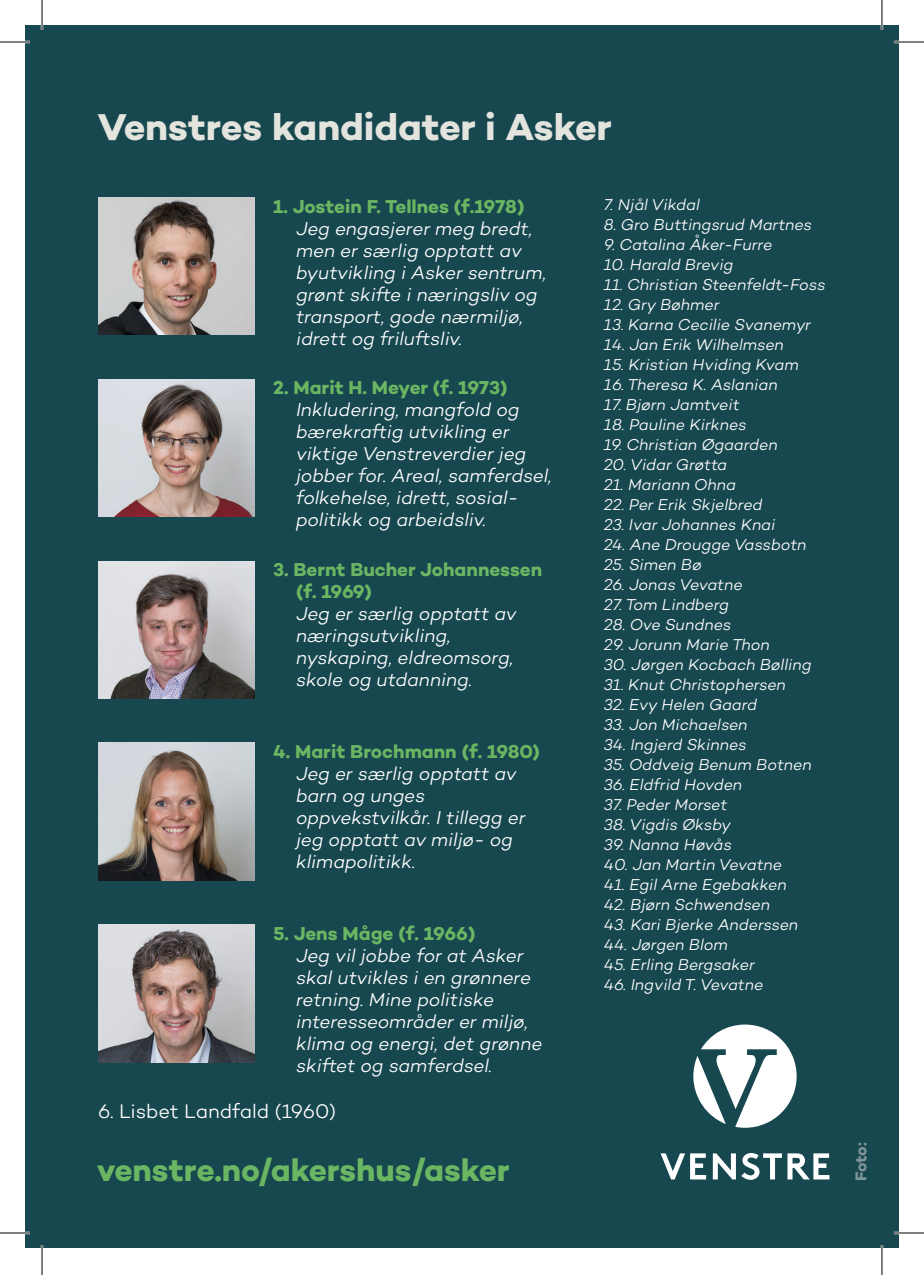
<style>
.page{position:relative;width:924px;height:1275px;background:#fff}
.page>*{position:absolute;margin:0;border:0;box-sizing:border-box;transform-origin:0 0}
.t1{font:700 38px "Campton";letter-spacing:-.005em;color:#e4e4de}
.t2{font:700 32px "Campton";letter-spacing:-.005em;color:#6bb662}
.t3{font:300 20px "Campton";color:#fff}
.t4{font:italic 300 19px/22px "Campton";letter-spacing:-.005em;color:#fff}
.t5{font:700 19px/22px "Campton";letter-spacing:-.005em;color:#6bb662}
.t6{font:italic 300 16px "Campton";color:#fff}
.t7{font:700 16px "Campton";color:#e4e4de}
</style>
<div class="page">
<div style="left:25px;top:25px;width:873px;height:1222px;background:#17474f"></div>
<img style="left:98px;top:197px;width:157px;height:138px">
<img style="left:98px;top:379px;width:157px;height:137px">
<img style="left:98px;top:561px;width:157px;height:137px">
<img style="left:98px;top:743px;width:157px;height:137px">
<img style="left:98px;top:924px;width:157px;height:138px">
<svg style="left:693px;top:1024px;width:103px;height:103px"></svg>
<svg style="left:660px;top:1153px;width:45px;height:26px"></svg>
<svg style="left:712px;top:1153px;width:23px;height:26px"></svg>
<svg style="left:741px;top:1153px;width:40px;height:26px"></svg>
<svg style="left:787px;top:1153px;width:42px;height:26px"></svg>
<hr style="left:0;top:41px;width:30px;height:2px;background:#fff">
<hr style="left:893px;top:41px;width:30px;height:2px;background:#fff">
<hr style="left:0;top:1231px;width:30px;height:3px;background:#fff">
<hr style="left:893px;top:1231px;width:30px;height:3px;background:#fff">
<hr style="left:41px;top:0;width:2px;height:30px;background:#fff">
<hr style="left:41px;top:1245px;width:2px;height:30px;background:#fff">
<hr style="left:880px;top:0;width:2px;height:30px;background:#fff">
<hr style="left:880px;top:1245px;width:2px;height:30px;background:#fff">
<hr style="left:0;top:42px;width:30px;height:1px;background:#000">
<hr style="left:893px;top:42px;width:30px;height:1px;background:#000">
<hr style="left:0;top:1232px;width:30px;height:1px;background:#000">
<hr style="left:893px;top:1232px;width:30px;height:1px;background:#000">
<hr style="left:42px;top:0;width:1px;height:30px;background:#000">
<hr style="left:42px;top:1245px;width:1px;height:30px;background:#000">
<hr style="left:881px;top:0;width:1px;height:30px;background:#000">
<hr style="left:881px;top:1245px;width:1px;height:30px;background:#000">
<h1 class="t1" style="left:97px;top:103px;width:516px">Venstres kandidater i Asker</h1>
<p class="t5" style="left:273px;top:195px;width:252px">1. Jostein F. Tellnes (f.1978)</p>
<p class="t4" style="left:296px;top:217px;width:252px">Jeg engasjerer meg bredt, men er særlig opptatt av byutvikling i Asker sentrum, grønt skifte i næringsliv og transport, gode nærmiljø, idrett og friluftsliv.</p>
<p class="t5" style="left:273px;top:377px;width:235px">2. Marit H. Meyer (f. 1973)</p>
<p class="t4" style="left:296px;top:399px;width:257px">Inkludering, mangfold og bærekraftig utvikling er viktige Venstreverdier jeg jobber for. Areal, samferdsel, folkehelse, idrett, sosial&shy;politikk og arbeidsliv.</p>
<p class="t5" style="left:296px;top:558px;width:247px;text-indent:-23px">3. Bernt Bucher Johannessen (f. 1969)</p>
<p class="t4" style="left:296px;top:602px;width:222px">Jeg er særlig opptatt av næringsutvikling, nyskaping, eldreomsorg, skole og utdanning.</p>
<p class="t5" style="left:273px;top:740px;width:268px">4. Marit Brochmann (f. 1980)</p>
<p class="t4" style="left:296px;top:762px;width:231px">Jeg er særlig opptatt av barn og unges oppvekstvilkår. I tillegg er jeg opptatt av miljø- og klimapolitikk.</p>
<p class="t5" style="left:273px;top:922px;width:203px">5. Jens Måge (f. 1966)</p>
<p class="t4" style="left:296px;top:944px;width:248px">Jeg vil jobbe for at Asker skal utvikles i en grønnere retning. Mine politiske interesseområder er miljø, klima og energi, det grønne skiftet og samferdsel.</p>
<p class="t3" style="left:98px;top:1099px;width:239px">6. Lisbet Landfald (1960)</p>
<h2 class="t2" style="left:97px;top:1149px;width:414px">venstre.no/akershus/asker</h2>
<p class="t6" style="left:603px;top:195px;width:97px">7. Njål Vikdal</p>
<p class="t6" style="left:603px;top:215px;width:209px">8. Gro Buttingsrud Martnes</p>
<p class="t6" style="left:603px;top:235px;width:170px">9. Catalina Åker-Furre</p>
<p class="t6" style="left:603px;top:255px;width:131px">10. Harald Brevig</p>
<p class="t6" style="left:603px;top:275px;width:223px">11. Christian Steenfeldt-Foss</p>
<p class="t6" style="left:603px;top:295px;width:117px">12. Gry Bøhmer</p>
<p class="t6" style="left:603px;top:315px;width:208px">13. Karna Cecilie Svanemyr</p>
<p class="t6" style="left:603px;top:335px;width:181px">14. Jan Erik Wilhelmsen</p>
<p class="t6" style="left:603px;top:355px;width:196px">15. Kristian Hviding Kvam</p>
<p class="t6" style="left:603px;top:375px;width:175px">16. Theresa K. Aslanian</p>
<p class="t6" style="left:603px;top:395px;width:137px">17. Bjørn Jamtveit</p>
<p class="t6" style="left:603px;top:415px;width:144px">18. Pauline Kirknes</p>
<p class="t6" style="left:603px;top:435px;width:175px">19. Christian Øgaarden</p>
<p class="t6" style="left:603px;top:455px;width:125px">20. Vidar Grøtta</p>
<p class="t6" style="left:603px;top:475px;width:133px">21. Mariann Ohna</p>
<p class="t6" style="left:603px;top:495px;width:160px">22. Per Erik Skjelbred</p>
<p class="t6" style="left:603px;top:515px;width:173px">23. Ivar Johannes Knai</p>
<p class="t6" style="left:603px;top:535px;width:204px">24. Ane Drougge Vassbotn</p>
<p class="t6" style="left:603px;top:555px;width:99px">25. Simen Bø</p>
<p class="t6" style="left:603px;top:575px;width:140px">26. Jonas Vevatne</p>
<p class="t6" style="left:603px;top:595px;width:127px">27. Tom Lindberg</p>
<p class="t6" style="left:603px;top:615px;width:129px">28. Ove Sundnes</p>
<p class="t6" style="left:603px;top:635px;width:167px">29. Jorunn Marie Thon</p>
<p class="t6" style="left:603px;top:655px;width:209px">30. Jørgen Kocbach Bølling</p>
<p class="t6" style="left:603px;top:675px;width:183px">31. Knut Christophersen</p>
<p class="t6" style="left:603px;top:695px;width:155px">32. Evy Helen Gaard</p>
<p class="t6" style="left:603px;top:715px;width:145px">33. Jon Michaelsen</p>
<p class="t6" style="left:603px;top:735px;width:144px">34. Ingjerd Skinnes</p>
<p class="t6" style="left:603px;top:755px;width:209px">35. Oddveig Benum Botnen</p>
<p class="t6" style="left:603px;top:775px;width:140px">36. Eldfrid Hovden</p>
<p class="t6" style="left:603px;top:795px;width:125px">37. Peder Morset</p>
<p class="t6" style="left:603px;top:815px;width:129px">38. Vigdis Øksby</p>
<p class="t6" style="left:603px;top:835px;width:129px">39. Nanna Høvås</p>
<p class="t6" style="left:603px;top:855px;width:180px">40. Jan Martin Vevatne</p>
<p class="t6" style="left:603px;top:875px;width:184px">41. Egil Arne Egebakken</p>
<p class="t6" style="left:603px;top:895px;width:167px">42. Bjørn Schwendsen</p>
<p class="t6" style="left:603px;top:915px;width:196px">43. Kari Bjerke Anderssen</p>
<p class="t6" style="left:603px;top:935px;width:125px">44. Jørgen Blom</p>
<p class="t6" style="left:603px;top:955px;width:152px">45. Erling Bergsaker</p>
<p class="t6" style="left:603px;top:975px;width:161px">46. Ingvild T. Vevatne</p>
<p class="t7" style="left:850px;top:1181px;width:40px;rotate:-90deg">Foto:</p>
</div>
